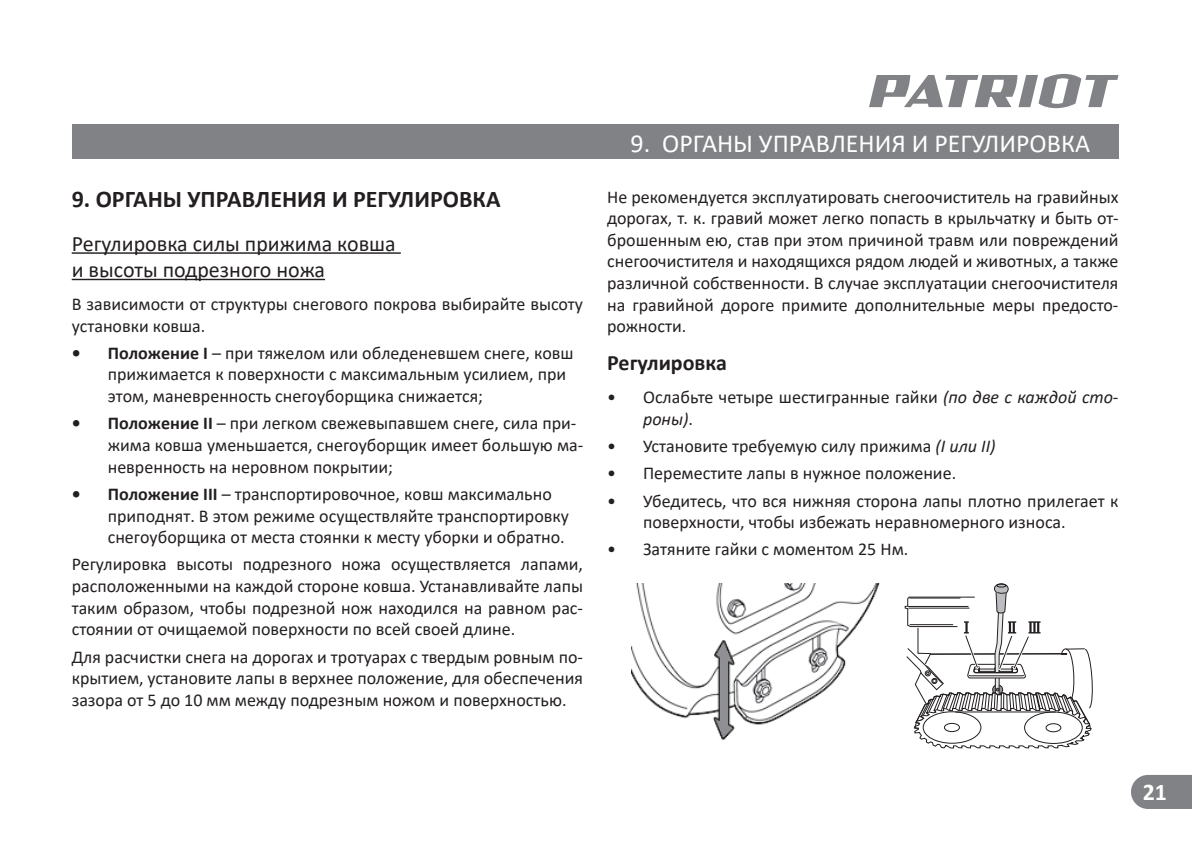
<style>
.page{position:relative;width:1192px;height:845px;background:#fff}
.page>*{position:absolute;margin:0;border:0;box-sizing:border-box;transform-origin:0 0}
.t1{font:26px "Calibri";color:#fff}
.t2{font:700 24px "Calibri";color:#231f20}
.t3{font:700 24px "Calibri";color:#fff}
.t4{font:22px/26.4px "Calibri";color:#231f20}
.t5{font:700 22px "Calibri";color:#231f20}
.t6{font:18px/21.6px "Calibri";color:#231f20}
.s1{font-weight:700}
.s2{font-style:italic}
</style>
<div class="page">
<svg style="left:869px;top:74px;width:249px;height:34px"></svg>
<div style="left:72px;top:125px;width:1046px;height:34px;background:#808285"></div>
<div style="left:1131px;top:775px;width:61px;height:33px;background:#808285"></div>
<hr style="left:72px;top:252px;width:329px;height:2px;background:#231f20">
<hr style="left:72px;top:279px;width:253px;height:1px;background:#231f20">
<img style="left:631px;top:583px;width:249px;height:157px">
<svg style="left:904px;top:583px;width:189px;height:165px"></svg>
<h2 class="t2" style="left:72px;top:182px;width:430px">9. ОРГАНЫ УПРАВЛЕНИЯ И РЕГУЛИРОВКА</h2>
<p class="t4" style="left:72px;top:229px;width:326px">Регулировка силы прижима ковша и высоты подрезного ножа</p>
<p class="t6" style="left:72px;top:292px;width:513px">В зависимости от структуры снегового покрова выбирайте высоту установки ковша.</p>
<p class="t6" style="left:108px;top:341px;width:467px;text-indent:-36px"><span class="s1">• Положение I</span> – при тяжелом или обледеневшем снеге, ковш прижимается к поверхности с максимальным усилием, при этом, маневренность снегоуборщика снижается;</p>
<p class="t6" style="left:108px;top:412px;width:477px;text-indent:-36px"><span class="s1">• Положение II</span> – при легком свежевыпавшем снеге, сила при&shy;жима ковша уменьшается, снегоуборщик имеет большую ма&shy;невренность на неровном покрытии;</p>
<p class="t6" style="left:108px;top:482px;width:463px;text-indent:-36px"><span class="s1">• Положение III</span> – транспортировочное, ковш максимально приподнят. В этом режиме осуществляйте транспортировку снегоуборщика от места стоянки к месту уборки и обратно.</p>
<p class="t6" style="left:72px;top:553px;width:513px;text-align:justify">Регулировка высоты подрезного ножа осуществляется лапами, расположенными на каждой стороне ковша. Устанавливайте лапы таким образом, чтобы подрезной нож находился на равном рас&shy;стоянии от очищаемой поверхности по всей своей длине.</p>
<p class="t6" style="left:72px;top:645px;width:513px;text-align:justify">Для расчистки снега на дорогах и тротуарах с твердым ровным по&shy;крытием, установите лапы в верхнее положение, для обеспечения зазора от 5 до 10 мм между подрезным ножом и поверхностью.</p>
<h1 class="t1" style="left:631px;top:125px;width:461px">9. ОРГАНЫ УПРАВЛЕНИЯ И РЕГУЛИРОВКА</h1>
<p class="t6" style="left:607px;top:185px;width:513px;text-align:justify">Не рекомендуется эксплуатировать снегоочиститель на гравийных дорогах, т. к. гравий может легко попасть в крыльчатку и быть от&shy;брошенным ею, став при этом причиной травм или повреждений снегоочистителя и находящихся рядом людей и животных, а также различной собственности. В случае эксплуатации снегоочистителя на гравийной дороге примите дополнительные меры предосто&shy;рожности.</p>
<p class="t5" style="left:607px;top:347px;width:121px">Регулировка</p>
<p class="t6" style="left:643px;top:386px;width:477px;text-indent:-36px">• Ослабьте четыре шестигранные гайки <span class="s2">(по две с каждой сто&shy;роны)</span>.</p>
<p class="t6" style="left:607px;top:434px;width:390px">• Установите требуемую силу прижима <span class="s2">(I или II)</span></p>
<p class="t6" style="left:607px;top:462px;width:351px">• Переместите лапы в нужное положение.</p>
<p class="t6" style="left:643px;top:489px;width:477px;text-indent:-36px">• Убедитесь, что вся нижняя сторона лапы плотно прилегает к поверхности, чтобы избежать неравномерного износа.</p>
<p class="t6" style="left:607px;top:538px;width:303px">• Затяните гайки с моментом 25 Нм.</p>
<h2 class="t3" style="left:1143px;top:774px;width:26px">21</h2>
</div>
